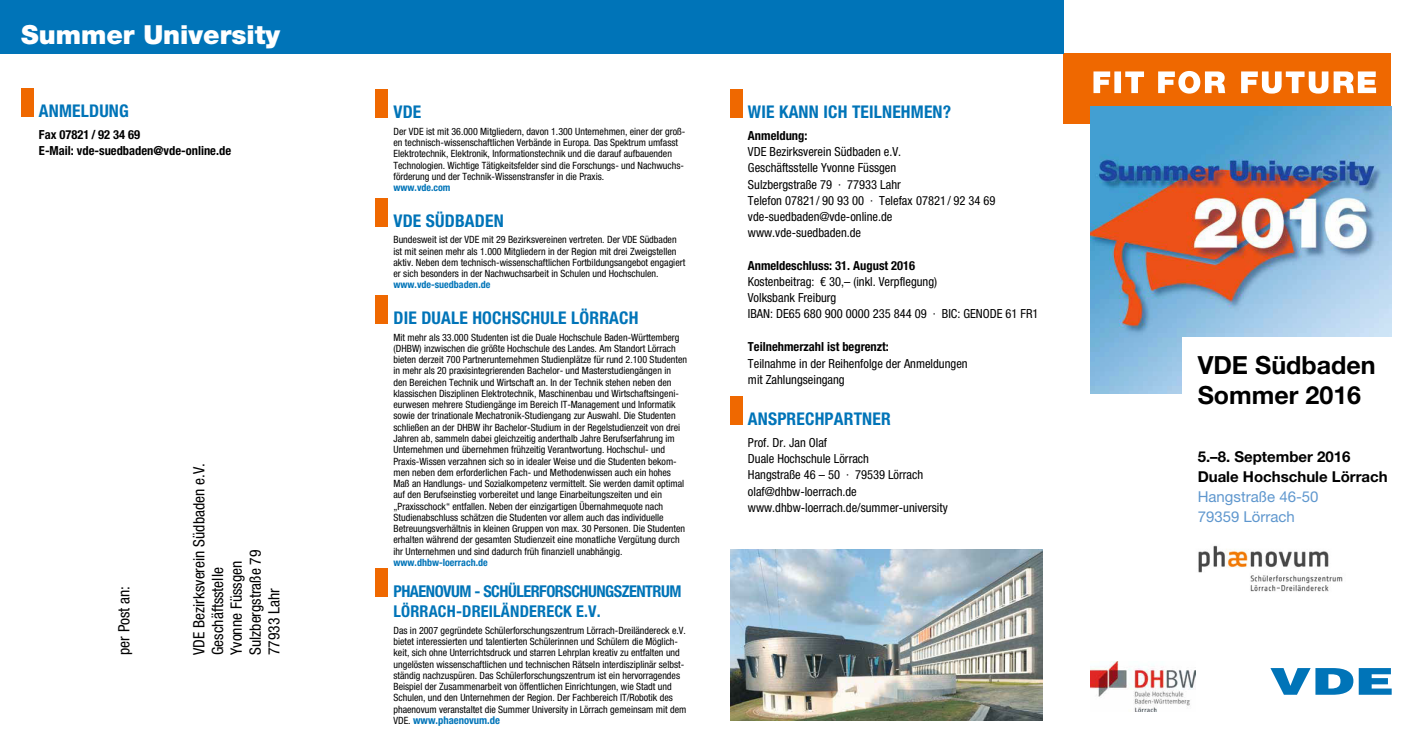
<style>
.page{position:relative;width:1418px;height:745px;background:#fff}
.page>*{position:absolute;margin:0;border:0;box-sizing:border-box;transform-origin:0 0}
.t1{font:900 26.25px "Helvetica Neue LT Std";color:#fff}
.t2{font:700 25px/30px "Helvetica Neue LT Std";color:#000}
.t3{font:700 condensed 17.5px "Helvetica Neue LT Std";letter-spacing:.01em;color:#0074b8}
.t4{font:700 condensed 16.25px/20px "Helvetica Neue LT Std";letter-spacing:-.03em;color:#0074b8}
.t5{font:condensed 15.62px/18.8px "Helvetica Neue LT Std";color:#000}
.t6{font:700 15px/20px "Helvetica Neue LT Std";color:#000}
.t7{font:15px/20px "Helvetica Neue LT Std";color:#5f97ce}
.t8{font:condensed 12.5px/16.2px "Helvetica Neue LT Std";color:#000}
.t9{font:700 condensed 12.5px/16.2px "Helvetica Neue LT Std";color:#000}
.t10{font:700 condensed 10.62px "Helvetica Neue LT Std";color:#0074b8}
.t11{font:condensed 10px/11.2px "Helvetica Neue LT Std";color:#000}
.t12{font:700 condensed 10px "Helvetica Neue LT Std";color:#0074b8}
.s1{font-weight:400;font-size:10px;color:#000}
</style>
<div class="page">
<div style="left:21px;top:89px;width:13px;height:28px;background:#ef6800"></div>
<div style="left:376px;top:90px;width:12px;height:28px;background:#ef6800"></div>
<div style="left:376px;top:198px;width:12px;height:28px;background:#ef6800"></div>
<div style="left:376px;top:295px;width:12px;height:29px;background:#ef6800"></div>
<div style="left:376px;top:568px;width:12px;height:28px;background:#ef6800"></div>
<div style="left:730px;top:90px;width:12px;height:28px;background:#ef6800"></div>
<div style="left:730px;top:396px;width:12px;height:29px;background:#ef6800"></div>
<svg style="left:1270px;top:668px;width:121px;height:26px"></svg>
<div style="left:1063px;top:53px;width:328px;height:71px;background:#ef6800"></div>
<img style="left:1090px;top:106px;width:301px;height:287px">
<div style="left:1182px;top:337px;width:212px;height:159px;background:#fff"></div>
<svg style="left:1093px;top:71px;width:282px;height:23px"></svg>
<div style="left:0;top:0;width:1063px;height:53px;background:#0074b8"></div>
<img style="left:730px;top:549px;width:312px;height:170px">
<img style="left:1090px;top:661px;width:105px;height:50px">
<img style="left:1198px;top:545px;width:145px;height:47px">
<h1 class="t1" style="left:21px;top:19px;width:260px">Summer University</h1>
<h3 class="t3" style="left:39px;top:100px;width:91px">ANMELDUNG</h3>
<p class="t9" style="left:39px;top:126px;width:194px">Fax 07821 / 92 34 69<br>E-Mail: vde-suedbaden@vde-online.de</p>
<h3 class="t5" style="left:114px;top:654px;width:71px;rotate:-90deg">per Post an:</h3>
<h3 class="t5" style="left:189px;top:654px;width:193px;rotate:-90deg">VDE Bezirksverein Südbaden e.V.<br>Geschäftsstelle<br>Yvonne Füssgen<br>Sulzbergstraße 79<br>77933 Lahr</h3>
<h3 class="t3" style="left:393px;top:101px;width:29px">VDE</h3>
<p class="t11" style="left:393px;top:125px;width:293px">Der VDE ist mit 36.000 Mitgliedern, davon 1.300 Unternehmen, einer der groß&shy;en technisch-wissenschaftlichen Verbände in Europa. Das Spektrum umfasst Elektrotechnik, Elektronik, Informationstechnik und die darauf aufbauenden Technologien. Wichtige Tätigkeitsfelder sind die Forschungs- und Nachwuchs&shy;förderung und der Technik-Wissenstransfer in die Praxis.</p>
<p class="t12" style="left:393px;top:181px;width:59px">www.vde.com</p>
<h3 class="t3" style="left:393px;top:210px;width:112px">VDE SÜDBADEN</h3>
<p class="t11" style="left:393px;top:234px;width:293px">Bundesweit ist der VDE mit 29 Bezirksvereinen vertreten. Der VDE Südbaden ist mit seinen mehr als 1.000 Mitgliedern in der Region mit drei Zweigstellen aktiv. Neben dem technisch-wissenschaftlichen Fortbildungsangebot engagiert er sich besonders in der Nachwuchsarbeit in Schulen und Hochschulen.</p>
<p class="t12" style="left:393px;top:278px;width:98px">www.vde-suedbaden.de</p>
<h3 class="t3" style="left:393px;top:307px;width:246px">DIE DUALE HOCHSCHULE LÖRRACH</h3>
<p class="t11" style="left:393px;top:331px;width:295px">Mit mehr als 33.000 Studenten ist die Duale Hochschule Baden-Württemberg (DHBW) inzwischen die größte Hochschule des Landes. Am Standort Lörrach bieten derzeit 700 Partnerunternehmen Studienplätze für rund 2.100 Studenten in mehr als 20 praxisintegrierenden Bachelor- und Masterstudiengängen in<br>den Bereichen Technik und Wirtschaft an. In der Technik stehen neben den klassischen Disziplinen Elektrotechnik, Maschinenbau und Wirtschaftsingeni&shy;eurwesen mehrere Studiengänge im Bereich IT-Management und Informatik sowie der trinationale Mechatronik-Studiengang zur Auswahl. Die Studenten schließen an der DHBW ihr Bachelor-Studium in der Regelstudienzeit von drei Jahren ab, sammeln dabei gleichzeitig anderthalb Jahre Berufserfahrung im Unternehmen und übernehmen frühzeitig Verantwortung. Hochschul- und Praxis-Wissen verzahnen sich so in idealer Weise und die Studenten bekom&shy;men neben dem erforderlichen Fach- und Methodenwissen auch ein hohes Maß an Handlungs- und Sozialkompetenz vermittelt. Sie werden damit optimal auf den Berufseinstieg vorbereitet und lange Einarbeitungszeiten und ein „Praxisschock“ entfallen. Neben der einzigartigen Übernahmequote nach Studienabschluss schätzen die Studenten vor allem auch das individuelle Betreuungsverhältnis in kleinen Gruppen von max. 30 Personen. Die Studenten erhalten während der gesamten Studienzeit eine monatliche Vergütung durch ihr Unternehmen und sind dadurch früh finanziell unabhängig.</p>
<p class="t12" style="left:393px;top:556px;width:96px">www.dhbw-loerrach.de</p>
<h3 class="t4" style="left:393px;top:580px;width:289px">PHAENOVUM - SCHÜLERFORSCHUNGSZENTRUM<br>LÖRRACH-DREILÄNDERECK E.V.</h3>
<p class="t11" style="left:393px;top:624px;width:294px">Das in 2007 gegründete Schülerforschungszentrum Lörrach-Dreiländereck e.V. bietet interessierten und talentierten Schülerinnen und Schülern die Möglich&shy;keit, sich ohne Unterrichtsdruck und starren Lehrplan kreativ zu entfalten und ungelösten wissenschaftlichen und technischen Rätseln interdisziplinär selbst&shy;ständig nachzuspüren. Das Schülerforschungszentrum ist ein hervorragendes Beispiel der Zusammenarbeit von öffentlichen Einrichtungen, wie Stadt und Schulen, und den Unternehmen der Region. Der Fachbereich IT/Robotik des phaenovum veranstaltet die Summer University in Lörrach gemeinsam mit dem</p>
<p class="t10" style="left:393px;top:713px;width:108px"><span class="s1">VDE.</span> www.phaenovum.de</p>
<h3 class="t3" style="left:748px;top:101px;width:205px">WIE KANN ICH TEILNEHMEN?</h3>
<p class="t9" style="left:748px;top:127px;width:61px">Anmeldung:</p>
<p class="t8" style="left:748px;top:143px;width:249px">VDE Bezirksverein Südbaden e.V.<br>Geschäftsstelle Yvonne Füssgen<br>Sulzbergstraße 79 · 77933 Lahr<br>Telefon 07821/ 90 93 00 · Telefax 07821/ 92 34 69 vde-suedbaden@vde-online.de www.vde-suedbaden.de</p>
<p class="t9" style="left:747px;top:257px;width:169px">Anmeldeschluss: 31. August 2016</p>
<p class="t8" style="left:747px;top:273px;width:292px;line-height:15.8px">Kostenbeitrag: € 30,– (inkl. Verpflegung)<br>Volksbank Freiburg<br>IBAN: DE65 680 900 0000 235 844 09 · BIC: GENODE 61 FR1</p>
<p class="t9" style="left:748px;top:338px;width:142px">Teilnehmerzahl ist begrenzt:</p>
<p class="t8" style="left:748px;top:354px;width:221px">Teilnahme in der Reihenfolge der Anmeldungen mit Zahlungseingang</p>
<h3 class="t3" style="left:748px;top:408px;width:144px">ANSPRECHPARTNER</h3>
<p class="t8" style="left:748px;top:434px;width:201px">Prof. Dr. Jan Olaf<br>Duale Hochschule Lörrach<br>Hangstraße 46 – 50 · 79539 Lörrach olaf@dhbw-loerrach.de www.dhbw-loerrach.de/summer-university</p>
<h2 class="t2" style="left:1197px;top:349px;width:179px">VDE Südbaden<br>Sommer 2016</h2>
<h3 class="t6" style="left:1197px;top:445px;width:192px">5.–8. September 2016<br>Duale Hochschule Lörrach</h3>
<h3 class="t7" style="left:1197px;top:486px;width:122px">Hangstraße 46-50<br>79359 Lörrach</h3>
</div>
